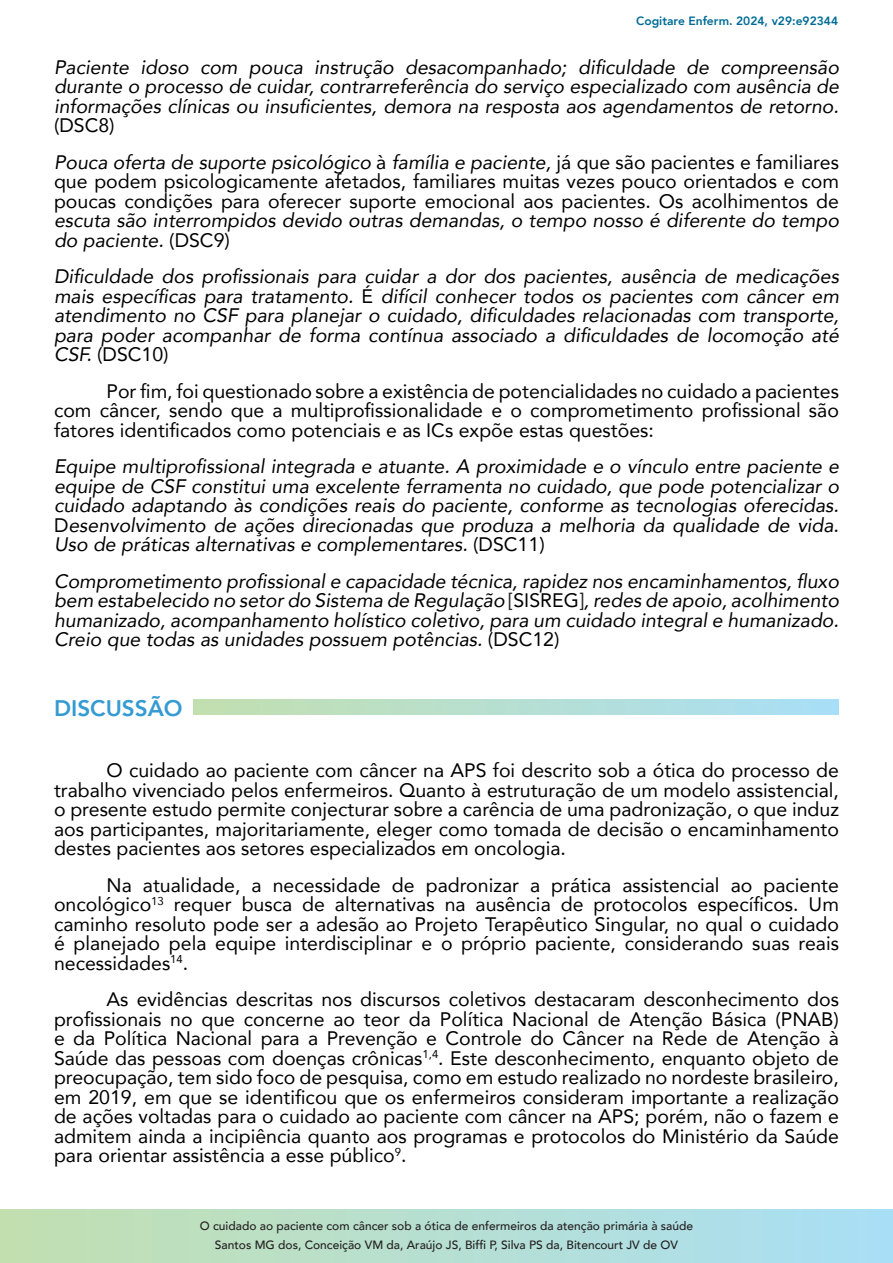
<style>
.page{position:relative;width:893px;height:1263px;background:#fff}
.page>*{position:absolute;margin:0;border:0;box-sizing:border-box;transform-origin:0 0}
.t1{font:800 22.5px "Avenir";color:#349bd3}
.t2{font:19.5px/19.5px "Avenir";color:#000001;text-align:justify}
.t3{font:italic 19.5px/19.5px "Avenir";color:#000001;text-align:justify}
.t4{font:500 12px/18.6px "Avenir";color:#231f20;text-align:center}
.t5{font:800 12px "Avenir";color:#006c95}
.s1{font-style:normal}
.s2{font-style:italic}
.s3{font-style:normal;color:#231f20}
</style>
<div class="page">
<svg style="left:0;top:1209px;width:893px;height:54px;background:#b6dfd2"></svg>
<svg style="left:193px;top:699px;width:646px;height:15px;background:#b5dfd2"></svg>
<p class="t5" style="left:636px;top:10px;width:203px">Cogitare Enferm. 2024, v29:e92344</p>
<p class="t3" style="left:54px;top:57px;width:786px">Paciente idoso com pouca instrução desacompanhado; dificuldade de compreensão durante o processo de cuidar, contrarreferência do serviço especializado com ausência de informações clínicas ou insuficientes, demora na resposta aos agendamentos de retorno. <span class="s1">(DSC8)</span></p>
<p class="t2" style="left:54px;top:151px;width:786px"><span class="s2">Pouca oferta de suporte psicológico</span> à <span class="s2">família e paciente,</span> já que são pacientes e familiares que podem psicologicamente afetados, familiares muitas vezes pouco orientados e com poucas condições para oferecer suporte emocional aos pacientes. Os acolhimentos de <span class="s2">escuta são interrompidos devido outras demandas, o tempo nosso é diferente do tempo do paciente.</span> (DSC9)</p>
<p class="t3" style="left:54px;top:266px;width:786px">Dificuldade dos profissionais para cuidar a dor dos pacientes, ausência de medicações mais específicas para tratamento. <span class="s1">É</span> difícil conhecer todos os pacientes com câncer em atendimento no CSF para planejar o cuidado, dificuldades relacionadas com transporte, para poder acompanhar de forma contínua associado a dificuldades de locomoção até CSF. <span class="s1">(DSC10)</span></p>
<p class="t2" style="left:54px;top:380px;width:786px;text-indent:52px">Por fim, foi questionado sobre a existência de potencialidades no cuidado a pacientes com câncer, sendo que a multiprofissionalidade e o comprometimento profissional são fatores identificados como potenciais e as ICs expõe estas questões:</p>
<p class="t3" style="left:54px;top:456px;width:786px">Equipe multiprofissional integrada e atuante. A proximidade e o vínculo entre paciente e equipe de CSF constitui uma excelente ferramenta no cuidado, que pode potencializar o cuidado adaptando às condições reais do paciente, conforme as tecnologias oferecidas.<br><span class="s1">D</span>esenvolvimento de ações direcionadas que produza a melhoria da qualidade de vida.<br>Uso de práticas alternativas e complementares. <span class="s1">(DSC11)</span></p>
<p class="t3" style="left:54px;top:571px;width:786px">Comprometimento profissional e capacidade técnica, rapidez nos encaminhamentos, fluxo bem estabelecido no setor do Sistema de Regulação <span class="s3">[</span><span class="s1">SISREG</span><span class="s3">]</span>, redes de apoio, acolhimento humanizado, acompanhamento holístico coletivo, para um cuidado integral e humanizado.<br>Creio que todas as unidades possuem potências. <span class="s1">(DSC12)</span></p>
<p class="t1" style="left:54px;top:687px;width:130px">DISCUSSÃO</p>
<p class="t2" style="left:54px;top:760px;width:786px;text-indent:52px">O cuidado ao paciente com câncer na APS foi descrito sob a ótica do processo de trabalho vivenciado pelos enfermeiros. Quanto à estruturação de um modelo assistencial, o presente estudo permite conjecturar sobre a carência de uma padronização, o que induz aos participantes, majoritariamente, eleger como tomada de decisão o encaminhamento destes pacientes aos setores especializados em oncologia.</p>
<p class="t2" style="left:54px;top:875px;width:786px;text-indent:52px">Na atualidade, a necessidade de padronizar a prática assistencial ao paciente oncológico<sup>13</sup> requer busca de alternativas na ausência de protocolos específicos. Um caminho resoluto pode ser a adesão ao Projeto Terapêutico Singular, no qual o cuidado é planejado pela equipe interdisciplinar e o próprio paciente, considerando suas reais necessidades<sup>14</sup>.</p>
<p class="t2" style="left:54px;top:989px;width:786px;text-indent:52px">As evidências descritas nos discursos coletivos destacaram desconhecimento dos profissionais no que concerne ao teor da Política Nacional de Atenção Básica (PNAB) e da Política Nacional para a Prevenção e Controle do Câncer na Rede de Atenção à Saúde das pessoas com doenças crônicas<sup>1,4</sup>. Este desconhecimento, enquanto objeto de preocupação, tem sido foco de pesquisa, como em estudo realizado no nordeste brasileiro, em 2019, em que se identificou que os enfermeiros consideram importante a realização de ações voltadas para o cuidado ao paciente com câncer na APS; porém, não o fazem e admitem ainda a incipiência quanto aos programas e protocolos do Ministério da Saúde para orientar assistência a esse público<sup>9</sup>.</p>
<p class="t4" style="left:200px;top:1216px;width:495px">O cuidado ao paciente com câncer sob a ótica de enfermeiros da atenção primária à saúde<br>Santos MG dos, Conceição VM da, Araújo JS, Biffi P, Silva PS da, Bitencourt JV de OV</p>
</div>
